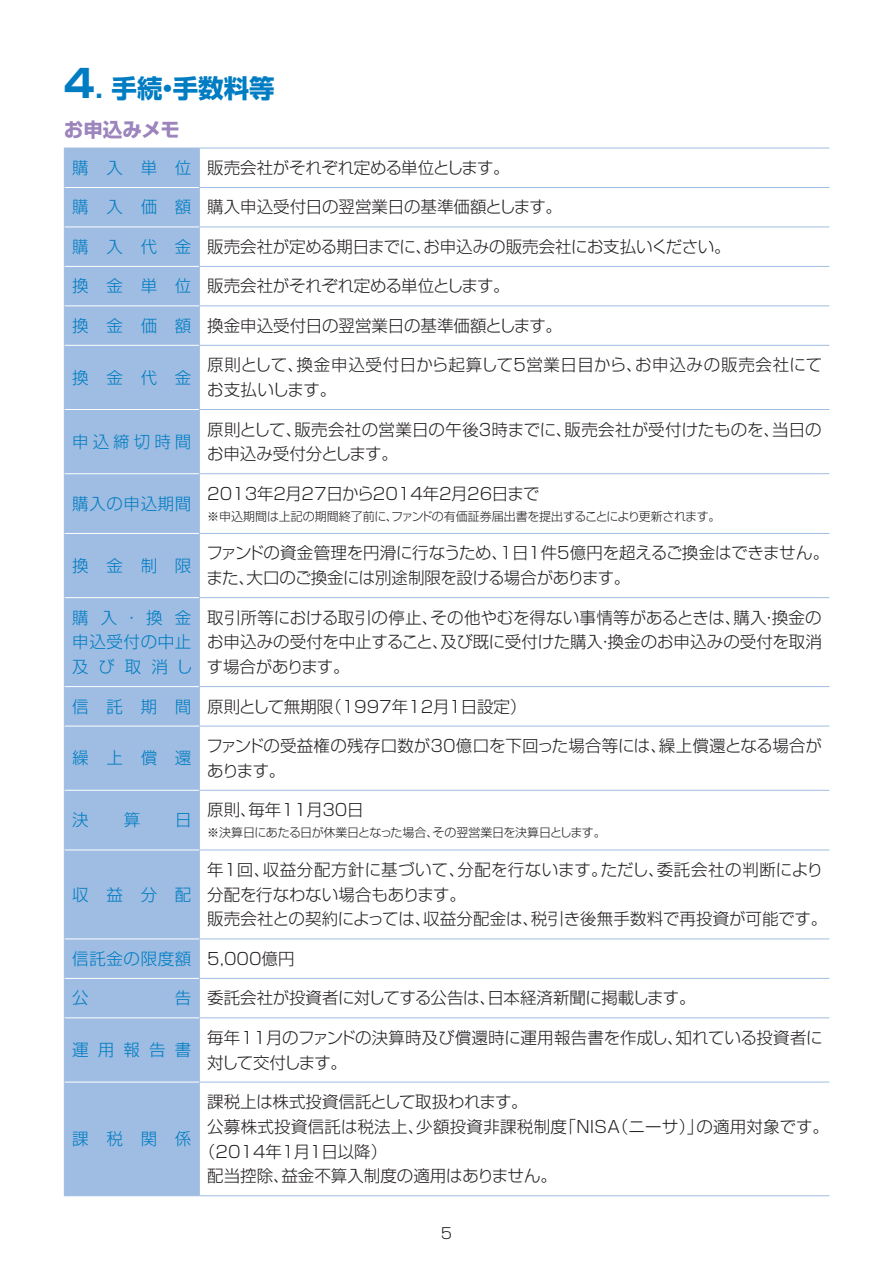
<style>
.page{position:relative;width:893px;height:1263px;background:#fff}
.page>*{position:absolute;margin:0;border:0;box-sizing:border-box;transform-origin:0 0}
.t1{font:700 25.5px "Shin Go Pr 5";color:#007cc2}
.t2{font:700 19.5px "Shin Go Pr 5";color:#9c85bd}
.t3{font:300 16.5px/24.8px "Shin Go Pr 5";color:#231f20}
.t4{font:300 16.5px/24.8px "Shin Go Pr 5";letter-spacing:-.02em;color:#231f20}
.t5{font:300 16.5px/24.8px "Shin Go Pr 5";letter-spacing:.245em;color:#007cc2;text-align:justify}
.t6{font:300 16.5px/24.8px "Shin Go Pr 5";letter-spacing:.02em;color:#231f20}
.t7{font:300 16.5px "Shin Go Pr 5";letter-spacing:.04em;color:#007cc2}
.t8{font:300 15px "Shin Go Pr 5";color:#231f20}
.t9{font:300 12px "Shin Go Pr 5";letter-spacing:-.02em;color:#231f20}
.s1{font-size:38.25px}
.s2{color:#007cc2}
.s3{color:#231f20}
</style>
<div class="page">
<div style="left:65px;top:149px;width:134px;height:1046px;background:#9fbde2"></div>
<hr style="left:64px;top:148px;width:135px;height:1px;background:#9fbde2">
<hr style="left:64px;top:148px;width:1px;height:39px;background:#9fbde2">
<hr style="left:199px;top:148px;width:630px;height:1px;background:#9fbde2">
<hr style="left:199px;top:148px;width:1px;height:39px;background:#9fbde2">
<hr style="left:64px;top:187px;width:1px;height:40px;background:#9fbde2">
<hr style="left:199px;top:187px;width:630px;height:1px;background:#9fbde2">
<hr style="left:199px;top:188px;width:1px;height:39px;background:#9fbde2">
<hr style="left:64px;top:227px;width:1px;height:39px;background:#9fbde2">
<hr style="left:199px;top:227px;width:630px;height:1px;background:#9fbde2">
<hr style="left:199px;top:227px;width:1px;height:39px;background:#9fbde2">
<hr style="left:64px;top:266px;width:1px;height:40px;background:#9fbde2">
<hr style="left:199px;top:266px;width:630px;height:1px;background:#9fbde2">
<hr style="left:199px;top:267px;width:1px;height:38px;background:#9fbde2">
<hr style="left:64px;top:306px;width:1px;height:39px;background:#9fbde2">
<hr style="left:199px;top:305px;width:630px;height:1px;background:#9fbde2">
<hr style="left:199px;top:306px;width:1px;height:39px;background:#9fbde2">
<hr style="left:64px;top:345px;width:1px;height:64px;background:#9fbde2">
<hr style="left:199px;top:345px;width:630px;height:1px;background:#9fbde2">
<hr style="left:199px;top:346px;width:1px;height:63px;background:#9fbde2">
<hr style="left:64px;top:409px;width:1px;height:65px;background:#9fbde2">
<hr style="left:199px;top:409px;width:630px;height:1px;background:#9fbde2">
<hr style="left:199px;top:410px;width:1px;height:63px;background:#9fbde2">
<hr style="left:64px;top:474px;width:1px;height:59px;background:#9fbde2">
<hr style="left:199px;top:473px;width:630px;height:1px;background:#9fbde2">
<hr style="left:199px;top:474px;width:1px;height:59px;background:#9fbde2">
<hr style="left:64px;top:533px;width:1px;height:65px;background:#9fbde2">
<hr style="left:199px;top:533px;width:630px;height:1px;background:#9fbde2">
<hr style="left:199px;top:534px;width:1px;height:63px;background:#9fbde2">
<hr style="left:64px;top:598px;width:1px;height:89px;background:#9fbde2">
<hr style="left:199px;top:597px;width:630px;height:1px;background:#9fbde2">
<hr style="left:199px;top:598px;width:1px;height:88px;background:#9fbde2">
<hr style="left:64px;top:687px;width:1px;height:39px;background:#9fbde2">
<hr style="left:199px;top:686px;width:630px;height:1px;background:#9fbde2">
<hr style="left:199px;top:687px;width:1px;height:39px;background:#9fbde2">
<hr style="left:64px;top:726px;width:1px;height:64px;background:#9fbde2">
<hr style="left:199px;top:726px;width:630px;height:1px;background:#9fbde2">
<hr style="left:199px;top:726px;width:1px;height:64px;background:#9fbde2">
<hr style="left:64px;top:790px;width:1px;height:60px;background:#9fbde2">
<hr style="left:199px;top:790px;width:630px;height:1px;background:#9fbde2">
<hr style="left:199px;top:791px;width:1px;height:58px;background:#9fbde2">
<hr style="left:64px;top:850px;width:1px;height:89px;background:#9fbde2">
<hr style="left:199px;top:849px;width:630px;height:1px;background:#9fbde2">
<hr style="left:199px;top:850px;width:1px;height:88px;background:#9fbde2">
<hr style="left:64px;top:939px;width:1px;height:39px;background:#9fbde2">
<hr style="left:199px;top:938px;width:630px;height:1px;background:#9fbde2">
<hr style="left:199px;top:939px;width:1px;height:39px;background:#9fbde2">
<hr style="left:64px;top:978px;width:1px;height:40px;background:#9fbde2">
<hr style="left:199px;top:978px;width:630px;height:1px;background:#9fbde2">
<hr style="left:199px;top:979px;width:1px;height:38px;background:#9fbde2">
<hr style="left:64px;top:1018px;width:1px;height:64px;background:#9fbde2">
<hr style="left:199px;top:1017px;width:630px;height:1px;background:#9fbde2">
<hr style="left:199px;top:1018px;width:1px;height:64px;background:#9fbde2">
<hr style="left:64px;top:1082px;width:1px;height:113px;background:#9fbde2">
<hr style="left:199px;top:1082px;width:630px;height:1px;background:#9fbde2">
<hr style="left:199px;top:1082px;width:1px;height:113px;background:#9fbde2">
<hr style="left:199px;top:1195px;width:630px;height:1px;background:#9fbde2">
<hr style="left:65px;top:187px;width:134px;height:1px;background:#fff">
<hr style="left:65px;top:227px;width:134px;height:1px;background:#fff">
<hr style="left:65px;top:266px;width:134px;height:1px;background:#fff">
<hr style="left:65px;top:305px;width:134px;height:1px;background:#fff">
<hr style="left:65px;top:345px;width:134px;height:1px;background:#fff">
<hr style="left:65px;top:409px;width:134px;height:1px;background:#fff">
<hr style="left:65px;top:473px;width:134px;height:1px;background:#fff">
<hr style="left:65px;top:533px;width:134px;height:1px;background:#fff">
<hr style="left:65px;top:597px;width:134px;height:1px;background:#fff">
<hr style="left:65px;top:686px;width:134px;height:1px;background:#fff">
<hr style="left:65px;top:726px;width:134px;height:1px;background:#fff">
<hr style="left:65px;top:790px;width:134px;height:1px;background:#fff">
<hr style="left:65px;top:849px;width:134px;height:1px;background:#fff">
<hr style="left:65px;top:938px;width:134px;height:1px;background:#fff">
<hr style="left:65px;top:978px;width:134px;height:1px;background:#fff">
<hr style="left:65px;top:1017px;width:134px;height:1px;background:#fff">
<hr style="left:65px;top:1082px;width:134px;height:1px;background:#fff">
<hr style="left:64px;top:1195px;width:135px;height:1px;background:#9fbde2">
<h1 class="t1" style="left:64px;top:68px;width:212px"><span class="s1">4</span>. 手続・手数料等</h1>
<p class="t2" style="left:64px;top:114px;width:117px">お申込みメモ</p>
<p class="t4" style="left:72px;top:154px;width:439px"><span class="s2">購 入 単 位</span> 販売会社がそれぞれ定める単位とします。</p>
<p class="t3" style="left:72px;top:193px;width:491px"><span class="s2">購 入 価 額</span> 購入申込受付日の翌営業日の基準価額とします。</p>
<p class="t3" style="left:72px;top:233px;width:660px"><span class="s2">購 入 代 金</span> 販売会社が定める期日までに、お申込みの販売会社にお支払いください。</p>
<p class="t4" style="left:72px;top:272px;width:439px"><span class="s2">換 金 単 位</span> 販売会社がそれぞれ定める単位とします。</p>
<p class="t3" style="left:72px;top:312px;width:491px"><span class="s2">換 金 価 額</span> 換金申込受付日の翌営業日の基準価額とします。</p>
<p class="t5" style="left:72px;top:363px;width:121px">換金代金</p>
<p class="t6" style="left:207px;top:351px;width:617px">原則として、換金申込受付日から起算して５営業日目から、お申込みの販売会社にてお支払いします。</p>
<p class="t5" style="left:72px;top:428px;width:121px">申込締切時間</p>
<p class="t7" style="left:72px;top:490px;width:121px">購入の申込期間</p>
<p class="t5" style="left:72px;top:552px;width:121px">換金制限</p>
<p class="t3" style="left:207px;top:415px;width:616px">原則として、販売会社の営業日の午後３時までに、販売会社が受付けたものを、当日のお申込み受付分とします。</p>
<p class="t4" style="left:207px;top:479px;width:334px">2013年２月27日から2014年２月26日まで</p>
<p class="t9" style="left:207px;top:506px;width:515px">※申込期間は上記の期間終了前に、ファンドの有価証券届出書を提出することにより更新されます。</p>
<p class="t4" style="left:206px;top:539px;width:624px">ファンドの資金管理を円滑に行なうため、１日１件５億円を超えるご換金はできません。また、大口のご換金には別途制限を設ける場合があります。</p>
<p class="t5" style="left:72px;top:603px;width:122px">購 入・換 金申込受付の中止及び取消し</p>
<p class="t3" style="left:207px;top:603px;width:616px;text-align:justify">取引所等における取引の停止、その他やむを得ない事情等があるときは、購入・換金のお申込みの受付を中止すること、及び既に受付けた購入・換金のお申込みの受付を取消す場合があります。</p>
<p class="t3" style="left:72px;top:692px;width:456px"><span class="s2">信 託 期 間</span> 原則として無期限（1997年12月１日設定）</p>
<p class="t5" style="left:72px;top:744px;width:121px">繰上償還</p>
<p class="t3" style="left:206px;top:732px;width:617px">ファンドの受益権の残存口数が30億口を下回った場合等には、繰上償還となる場合があります。</p>
<p class="t5" style="left:72px;top:806px;width:18px">決</p>
<p class="t5" style="left:124px;top:806px;width:18px">算</p>
<p class="t5" style="left:175px;top:806px;width:18px">日</p>
<p class="t3" style="left:207px;top:796px;width:158px">原則、毎年11月30日</p>
<p class="t9" style="left:207px;top:823px;width:400px">※決算日にあたる日が休業日となった場合、その翌営業日を決算日とします。</p>
<p class="t3" style="left:207px;top:856px;width:622px">年１回、収益分配方針に基づいて、分配を行ないます。ただし、委託会社の判断により分配を行なわない場合もあります。<br>販売会社との契約によっては、収益分配金は、税引き後無手数料で再投資が可能です。</p>
<p class="t7" style="left:72px;top:945px;width:224px">信託金の限度額 <span class="s3">5,000億円</span></p>
<p class="t5" style="left:72px;top:984px;width:18px">公</p>
<p class="t4" style="left:175px;top:984px;width:522px"><span class="s2">告</span> 委託会社が投資者に対してする公告は、日本経済新聞に掲載します。</p>
<p class="t5" style="left:72px;top:1036px;width:121px">運用報告書</p>
<p class="t5" style="left:72px;top:880px;width:121px">収益分配</p>
<p class="t3" style="left:207px;top:1024px;width:617px">毎年11月のファンドの決算時及び償還時に運用報告書を作成し、知れている投資者に対して交付します。</p>
<p class="t5" style="left:72px;top:1125px;width:121px">課税関係</p>
<p class="t4" style="left:207px;top:1088px;width:322px">課税上は株式投資信託として取扱われます。</p>
<p class="t3" style="left:207px;top:1112px;width:623px">公募株式投資信託は税法上、少額投資非課税制度「ＮＩＳＡ（ニーサ）」の適用対象です。</p>
<p class="t3" style="left:199px;top:1137px;width:190px">（2014年１月１日以降）</p>
<p class="t3" style="left:207px;top:1162px;width:351px">配当控除、益金不算入制度の適用はありません。</p>
<p class="t8" style="left:441px;top:1221px;width:13px">5</p>
</div>
